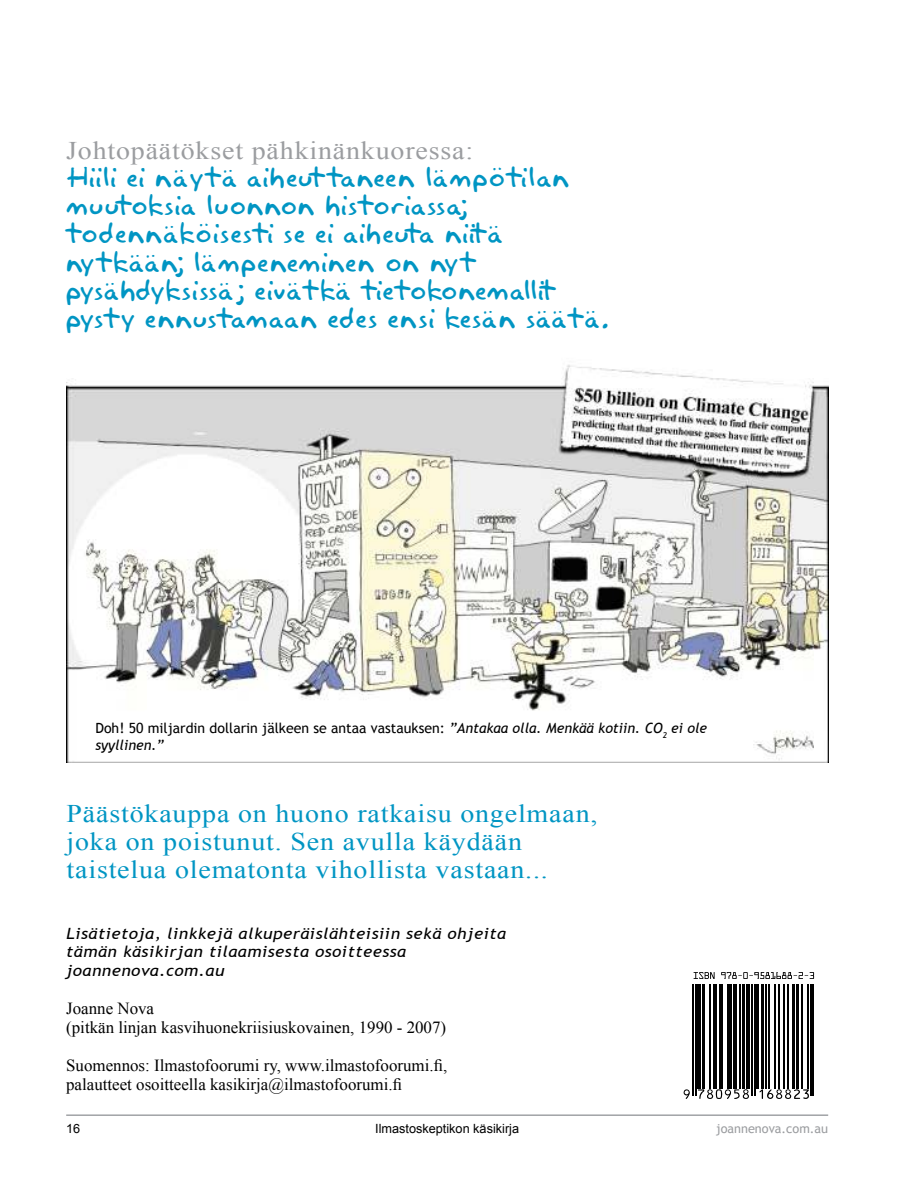
<style>
.page{position:relative;width:918px;height:1188px;background:#fff}
.page>*{position:absolute;margin:0;border:0;box-sizing:border-box;transform-origin:0 0}
.t1{font:25.35px/28.2px "Akbar Plain";letter-spacing:.02em;color:#0095c3;scale:1.1 1}
.t2{font:25.35px/28.2px "Times New Roman";letter-spacing:.03em;color:#0095c3;scale:1.1 1}
.t3{font:25.35px "Times New Roman";letter-spacing:.03em;color:#9b9da0;scale:1.1 1}
.t4{font:16.95px/19px "Times New Roman";color:#000}
.t5{font:italic 15.45px/18.6px "Trebuchet MS";letter-spacing:.03em;color:#000;scale:1.1 1}
.t6{font:14.1px/17px "Trebuchet MS";color:#000}
.t7{font:12.75px "Arial";color:#000}
.t8{font:12.75px "Trebuchet MS";color:#9b9da0}
.s1{font-style:italic}
</style>
<div class="page">
<hr style="left:66px;top:1114px;width:762px;height:2px;background:#9b9da0">
<img style="left:66px;top:365px;width:762px;height:397px">
<div style="left:97px;top:727px;width:455px;height:29px;background:#fff"></div>
<hr style="left:693px;top:984px;width:1px;height:112px;background:#000">
<hr style="left:695px;top:984px;width:1px;height:112px;background:#000">
<hr style="left:698px;top:984px;width:3px;height:104px;background:#000">
<hr style="left:703px;top:984px;width:2px;height:104px;background:#000">
<hr style="left:709px;top:984px;width:1px;height:104px;background:#000">
<hr style="left:713px;top:984px;width:1px;height:104px;background:#000">
<hr style="left:716px;top:984px;width:1px;height:104px;background:#000">
<hr style="left:719px;top:984px;width:4px;height:104px;background:#000">
<hr style="left:727px;top:984px;width:1px;height:104px;background:#000">
<hr style="left:730px;top:984px;width:2px;height:104px;background:#000">
<hr style="left:733px;top:984px;width:4px;height:104px;background:#000">
<hr style="left:740px;top:984px;width:1px;height:104px;background:#000">
<hr style="left:742px;top:984px;width:3px;height:104px;background:#000">
<hr style="left:746px;top:984px;width:4px;height:104px;background:#000">
<hr style="left:751px;top:984px;width:2px;height:112px;background:#000">
<hr style="left:754px;top:984px;width:1px;height:112px;background:#000">
<hr style="left:757px;top:984px;width:2px;height:104px;background:#000">
<hr style="left:762px;top:984px;width:2px;height:104px;background:#000">
<hr style="left:765px;top:984px;width:2px;height:104px;background:#000">
<hr style="left:768px;top:984px;width:1px;height:104px;background:#000">
<hr style="left:774px;top:984px;width:1px;height:104px;background:#000">
<hr style="left:778px;top:984px;width:1px;height:104px;background:#000">
<hr style="left:783px;top:984px;width:1px;height:104px;background:#000">
<hr style="left:787px;top:984px;width:1px;height:104px;background:#000">
<hr style="left:792px;top:984px;width:3px;height:104px;background:#000">
<hr style="left:796px;top:984px;width:3px;height:104px;background:#000">
<hr style="left:801px;top:984px;width:1px;height:104px;background:#000">
<hr style="left:808px;top:984px;width:1px;height:104px;background:#000">
<hr style="left:810px;top:984px;width:1px;height:112px;background:#000">
<hr style="left:813px;top:984px;width:1px;height:112px;background:#000">
<svg style="left:694px;top:972px;width:21px;height:7px"></svg>
<svg style="left:721px;top:972px;width:93px;height:7px"></svg>
<svg style="left:684px;top:1089px;width:6px;height:10px"></svg>
<svg style="left:698px;top:1089px;width:51px;height:10px"></svg>
<svg style="left:759px;top:1089px;width:50px;height:10px"></svg>
<p class="t3" style="left:66px;top:141px;width:372px">Johtopäätökset pähkinänkuoressa:</p>
<p class="t1" style="left:66px;top:164px;width:495px">Hiili ei näytä aiheuttaneen lämpötilan muutoksia luonnon historiassa; todennäköisesti se ei aiheuta niitä nytkään; lämpeneminen on nyt pysähdyksissä; eivätkä tietokonemallit pysty ennustamaan edes ensi kesän säätä.</p>
<p class="t6" style="left:95px;top:721px;width:613px">Doh! 50 miljardin dollarin jälkeen se antaa vastauksen: <span class="s1">”Antakaa olla. Menkää kotiin. CO</span><sub>2</sub> <span class="s1">ei ole syyllinen.”</span></p>
<p class="t2" style="left:67px;top:802px;width:484px">Päästökauppa on huono ratkaisu ongelmaan, joka on poistunut. Sen avulla käydään taistelua olematonta vihollista vastaan...</p>
<p class="t5" style="left:66px;top:925px;width:401px">Lisätietoja, linkkejä alkuperäislähteisiin sekä ohjeita tämän käsikirjan tilaamisesta osoitteessa joannenova.com.au</p>
<p class="t4" style="left:66px;top:1001px;width:382px">Joanne Nova<br>(pitkän linjan kasvihuonekriisiuskovainen, 1990 - 2007)</p>
<p class="t4" style="left:66px;top:1058px;width:383px">Suomennos: Ilmastofoorumi ry, www.ilmastofoorumi.fi, palautteet osoitteella kasikirja@ilmastofoorumi.fi</p>
<p class="t7" style="left:66px;top:1124px;width:16px">16</p>
<p class="t7" style="left:375px;top:1124px;width:145px">Ilmastoskeptikon käsikirja</p>
<p class="t8" style="left:716px;top:1123px;width:114px">joannenova.com.au</p>
</div>
